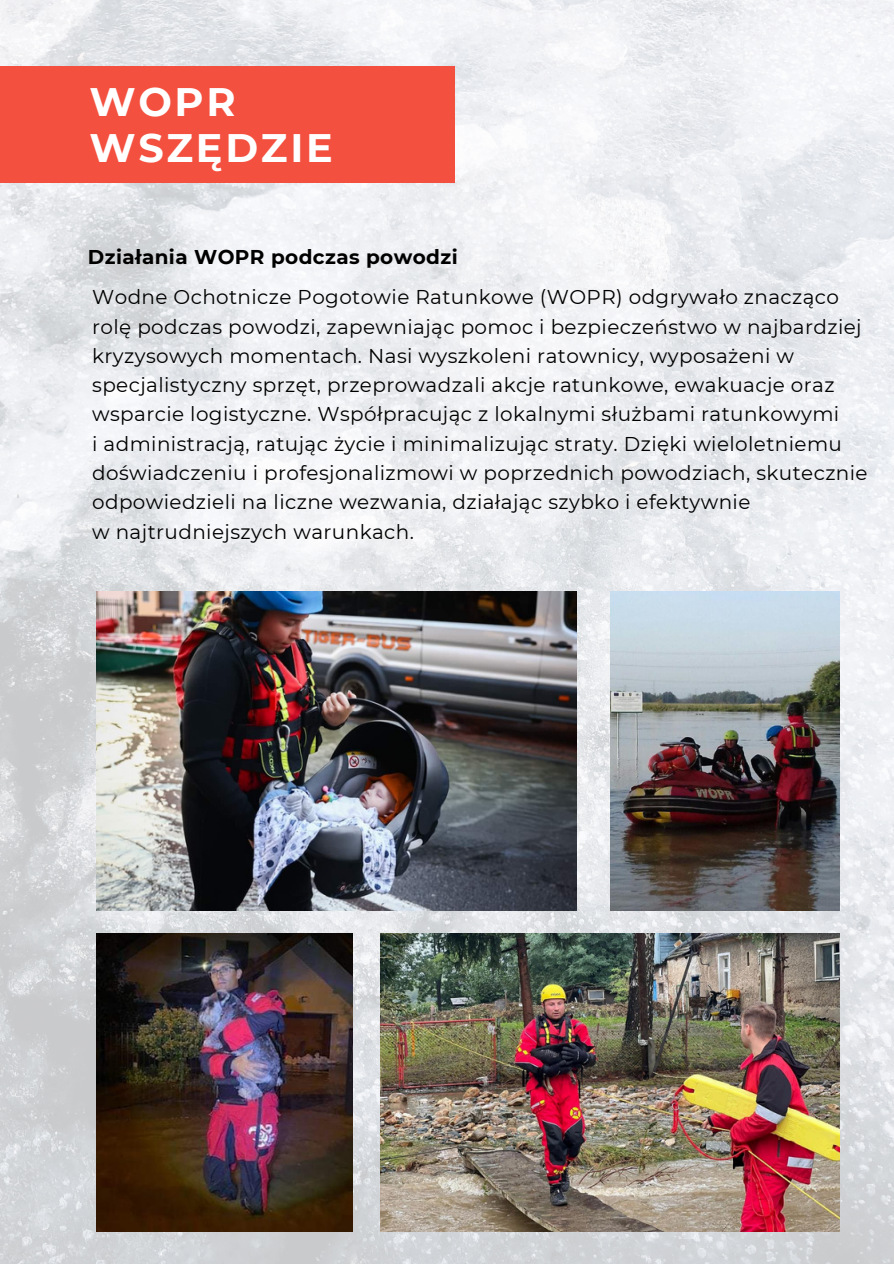
<style>
.page{position:relative;width:894px;height:1264px;background:#fff}
.page>*{position:absolute;margin:0;border:0;box-sizing:border-box;transform-origin:0 0}
.t1{font:700 39.75px/46.2px "Montserrat";letter-spacing:.07em;color:#fff}
.t2{font:19.95px/29.2px "Montserrat";letter-spacing:.02em;color:#000}
.t3{font:700 19.95px "Montserrat";letter-spacing:.02em;color:#000}
</style>
<div class="page">
<img style="left:0;top:0;width:893px;height:1263px">
<div style="left:0;top:67px;width:454px;height:116px;background:#f3503f"></div>
<img style="left:96px;top:591px;width:480px;height:319px">
<img style="left:610px;top:591px;width:229px;height:319px">
<img style="left:380px;top:933px;width:459px;height:298px">
<img style="left:96px;top:933px;width:257px;height:298px">
<p class="t1" style="left:89px;top:78px;width:245px">WOPR<br>WSZĘDZIE</p>
<p class="t3" style="left:88px;top:244px;width:371px">Działania WOPR podczas powodzi</p>
<p class="t2" style="left:92px;top:282px;width:770px">Wodne Ochotnicze Pogotowie Ratunkowe (WOPR) odgrywało znacząco rolę podczas powodzi, zapewniając pomoc i bezpieczeństwo w najbardziej kryzysowych momentach. Nasi wyszkoleni ratownicy, wyposażeni w specjalistyczny sprzęt, przeprowadzali akcje ratunkowe, ewakuacje oraz wsparcie logistyczne. Współpracując z lokalnymi służbami ratunkowymi</p>
<p class="t2" style="left:92px;top:429px;width:776px">i administracją, ratując życie i minimalizując straty. Dzięki wieloletniemu doświadczeniu i profesjonalizmowi w poprzednich powodziach, skutecznie odpowiedzieli na liczne wezwania, działając szybko i efektywnie</p>
<p class="t2" style="left:92px;top:516px;width:323px">w najtrudniejszych warunkach.</p>
</div>
